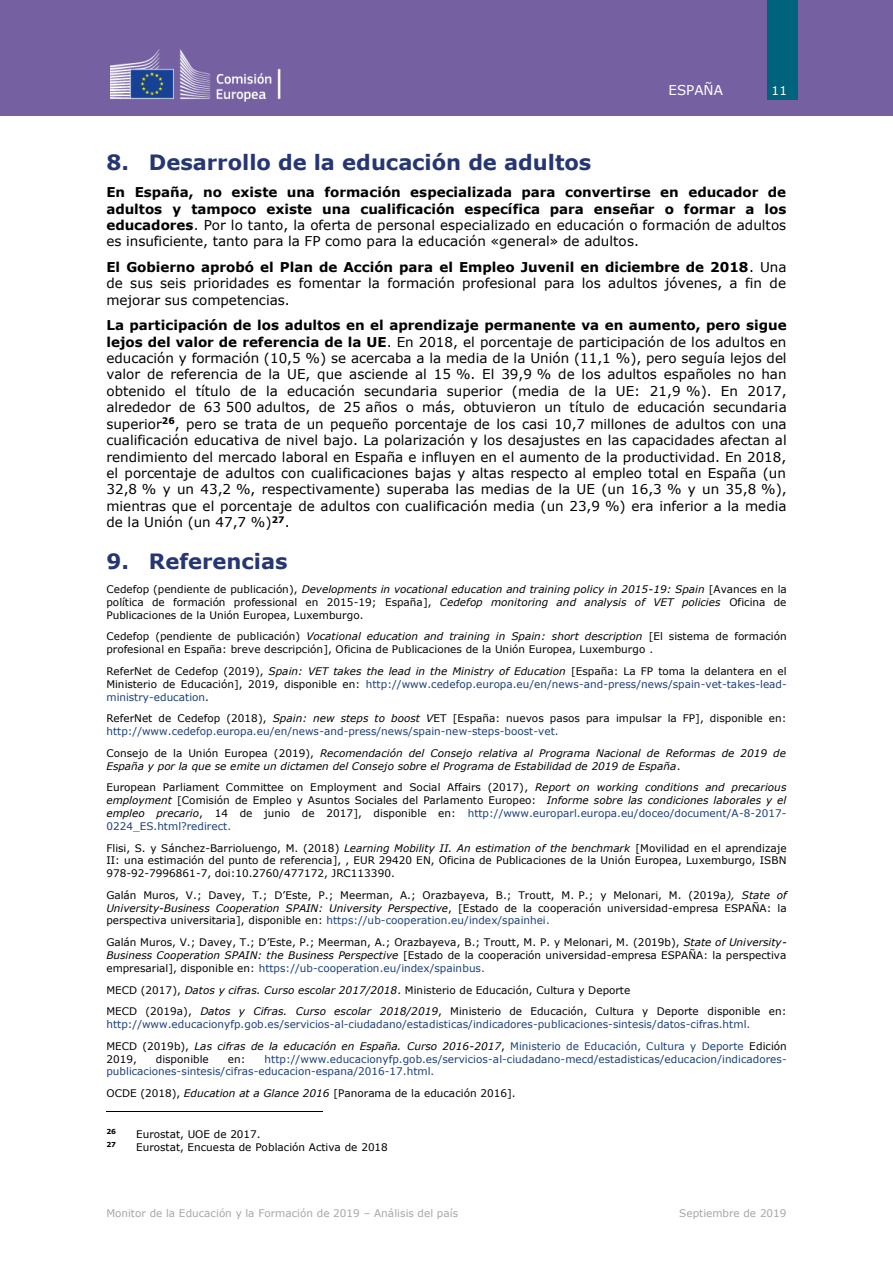
<style>
.page{position:relative;width:893px;height:1264px;background:#fff}
.page>*{position:absolute;margin:0;border:0;box-sizing:border-box;transform-origin:0 0}
.t1{font:700 21px "Verdana";color:#263673}
.t2{font:13.5px/16.4px "Verdana";letter-spacing:.005em;color:#000;text-align:justify}
.t3{font:700 13.5px/16.4px "Verdana";color:#000;text-align:justify}
.t4{font:13.5px "Verdana";letter-spacing:-.005em;color:#fff}
.t5{font:12px "Verdana";color:#fff}
.t6{font:10.5px/12.8px "Verdana";color:#000;text-align:justify}
.t7{font:10.5px/12.8px "Verdana";letter-spacing:.005em;color:#1a3f7c}
.t8{font:italic 10.5px/12.8px "Verdana";color:#000}
.t9{font:10.5px "Verdana";color:#a6a6a6}
.t10{font:700 6.9px "Verdana";color:#000}
.s1{font-weight:400}
.s2{font-weight:700}
.s3{font-style:italic}
.s4{color:#1a3f7c}
.s5{color:#000}
.s6{font-style:italic;color:#000}
.s7{font-style:normal}
</style>
<div class="page">
<div style="left:0;top:0;width:893px;height:116px;background:#7561a2"></div>
<div style="left:767px;top:0;width:31px;height:99px;background:#00637e"></div>
<img style="left:111px;top:49px;width:169px;height:52px">
<hr style="left:106px;top:1110px;width:216px;height:1px;background:#000">
<p class="t4" style="left:669px;top:81px;width:56px">ESPAÑA</p>
<p class="t5" style="left:772px;top:82px;width:17px">11</p>
<h1 class="t1" style="left:106px;top:149px;width:486px">8. Desarrollo de la educación de adultos</h1>
<p class="t3" style="left:106px;top:184px;width:681px">En España, no existe una formación especializada para convertirse en educador de adultos y tampoco existe una cualificación específica para enseñar o formar a los educadores<span class="s1">. Por lo tanto, la oferta de personal especializado en educación o formación de adultos es insuficiente, tanto para la FP como para la educación «general» de adultos.</span></p>
<p class="t2" style="left:106px;top:258px;width:682px"><span class="s2">El Gobierno aprobó el Plan de Acción para el Empleo Juvenil en diciembre de 2018</span>. Una de sus seis prioridades es fomentar la formación profesional para los adultos jóvenes, a fin de mejorar sus competencias.</p>
<p class="t2" style="left:106px;top:316px;width:682px"><span class="s2">La participación de los adultos en el aprendizaje permanente va en aumento, pero sigue lejos del valor de referencia de la UE</span>. En 2018, el porcentaje de participación de los adultos en educación y formación (10,5 %) se acercaba a la media de la Unión (11,1 %), pero seguía lejos del valor de referencia de la UE, que asciende al 15 %. El 39,9 % de los adultos españoles no han obtenido el título de la educación secundaria superior (media de la UE: 21,9 %). En 2017, alrededor de 63 500 adultos, de 25 años o más, obtuvieron un título de educación secundaria superior<sup>26</sup>, pero se trata de un pequeño porcentaje de los casi 10,7 millones de adultos con una cualificación educativa de nivel bajo. La polarización y los desajustes en las capacidades afectan al rendimiento del mercado laboral en España e influyen en el aumento de la productividad. En 2018, el porcentaje de adultos con cualificaciones bajas y altas respecto al empleo total en España (un 32,8 % y un 43,2 %, respectivamente) superaba las medias de la UE (un 16,3 % y un 35,8 %), mientras que el porcentaje de adultos con cualificación media (un 23,9 %) era inferior a la media de la Unión (un 47,7 %)<sup>27</sup>.</p>
<h1 class="t1" style="left:106px;top:548px;width:183px">9. Referencias</h1>
<p class="t6" style="left:106px;top:582px;width:682px">Cedefop (pendiente de publicación), <span class="s3">Developments in vocational education and training policy in 2015-19: Spain</span> [Avances en la política de formación professional en 2015-19; España], <span class="s3">Cedefop monitoring and analysis of VET policies</span> Oficina de Publicaciones de la Unión Europea, Luxemburgo.</p>
<p class="t6" style="left:106px;top:629px;width:682px">Cedefop (pendiente de publicación) <span class="s3">Vocational education and training in Spain: short description</span> [El sistema de formación profesional en España: breve descripción], Oficina de Publicaciones de la Unión Europea, Luxemburgo .</p>
<p class="t6" style="left:106px;top:664px;width:682px">ReferNet de Cedefop (2019), <span class="s3">Spain: VET takes the lead in the Ministry of Education</span> [España: La FP toma la delantera en el Ministerio de Educación], 2019, disponible en: <span class="s4">http://www.cedefop.europa.eu/en/news-and-press/news/spain-vet-takes-lead&shy;ministry-education</span>.</p>
<p class="t7" style="left:106px;top:711px;width:682px"><span class="s5">ReferNet de Cedefop (2018),</span> <span class="s6">Spain: new steps to boost V</span><span class="s5">ET [España: nuevos pasos para impulsar la FP], disponible en: </span>http://www.cedefop.europa.eu/en/news-and-press/news/spain-new-steps-boost-vet.</p>
<p class="t8" style="left:106px;top:746px;width:681px"><span class="s7">Consejo de la Unión Europea (2019),</span> Recomendación del Consejo relativa al Programa Nacional de Reformas de 2019 de<br>España y por la que se emite un dictamen del Consejo sobre el Programa de Estabilidad de 2019 de España<span class="s7">.</span></p>
<p class="t6" style="left:106px;top:780px;width:682px">European Parliament Committee on Employment and Social Affairs (2017), <span class="s3">Report on working conditions and precarious employment</span> [Comisión de Empleo y Asuntos Sociales del Parlamento Europeo: <span class="s3">Informe sobre las condiciones laborales y el empleo precario</span>, 14 de junio de 2017], disponible en: <span class="s4">http://www.europarl.europa.eu/doceo/document/A-8-2017- 0224_ES.html?redirect.</span></p>
<p class="t6" style="left:106px;top:840px;width:682px">Flisi, S. y Sánchez-Barrioluengo, M. (2018) <span class="s3">Learning Mobility II. An estimation of the benchmark</span> [Movilidad en el aprendizaje II: una estimación del punto de referencia], , EUR 29420 EN, Oficina de Publicaciones de la Unión Europea, Luxemburgo, ISBN 978-92-7996861-7, doi:10.2760/477172, JRC113390.</p>
<p class="t6" style="left:106px;top:888px;width:682px">Galán Muros, V.; Davey, T.; D’Este, P.; Meerman, A.; Orazbayeva, B.; Troutt, M. P.; y Melonari, M. (2019a<span class="s3">), State of University-Business Cooperation SPAIN: University Perspective</span>, [Estado de la cooperación universidad-empresa ESPAÑA: la perspectiva universitaria], disponible en: <span class="s4">https://ub-cooperation.eu/index/spainhei.</span></p>
<p class="t6" style="left:106px;top:935px;width:682px">Galán Muros, V.; Davey, T.; D’Este, P.; Meerman, A.; Orazbayeva, B.; Troutt, M. P. y Melonari, M. (2019b), <span class="s3">State of University-Business Cooperation SPAIN: the Business Perspective</span> [Estado de la cooperación universidad-empresa ESPAÑA: la perspectiva empresarial], disponible en: <span class="s4">https://ub-cooperation.eu/index/spainbus.</span></p>
<p class="t6" style="left:106px;top:978px;width:682px;line-height:21.8px">MECD (2017), <span class="s3">Datos y cifras. Curso escolar 2017/2018</span>. Ministerio de Educación, Cultura y Deporte<br>MECD (2019a), <span class="s3">Datos y Cifras. Curso escolar 2018/2019</span>, Ministerio de Educación, Cultura y Deporte disponible en:</p>
<p class="t7" style="left:106px;top:1012px;width:682px;line-height:21.8px">http://www.educacionyfp.gob.es/servicios-al-ciudadano/estadisticas/indicadores-publicaciones-sintesis/datos-cifras.html.<br><span class="s5">MECD (2019b),</span> <span class="s6">Las cifras de la educación en España. Curso 2016-2017</span><span class="s5">,</span> Ministerio de Educación, Cultura y Deporte <span class="s5">Edición</span></p>
<p class="t6" style="left:106px;top:1051px;width:32px">2019,</p>
<p class="t6" style="left:156px;top:1051px;width:54px">disponible</p>
<p class="t6" style="left:228px;top:1051px;width:19px">en:</p>
<p class="t7" style="left:106px;top:1051px;width:682px;text-indent:158px">http://www.educacionyfp.gob.es/servicios-al-ciudadano-mecd/estadisticas/educacion/indicadores&shy;publicaciones-sintesis/cifras-educacion-espana/2016-17.html.</p>
<p class="t6" style="left:106px;top:1086px;width:411px">OCDE (2018), <span class="s3">Education at a Glance 2016</span> [Panorama de la educación 2016].</p>
<p class="t10" style="left:106px;top:1127px;width:11px">26</p>
<p class="t6" style="left:136px;top:1127px;width:126px">Eurostat, UOE de 2017.</p>
<p class="t10" style="left:106px;top:1139px;width:11px">27</p>
<p class="t6" style="left:136px;top:1139px;width:253px">Eurostat, Encuesta de Población Activa de 2018</p>
<p class="t9" style="left:106px;top:1206px;width:353px">Monitor de la Educación y la Formación de 2019 – Análisis del país</p>
<p class="t9" style="left:679px;top:1206px;width:109px">Septiembre de 2019</p>
</div>
